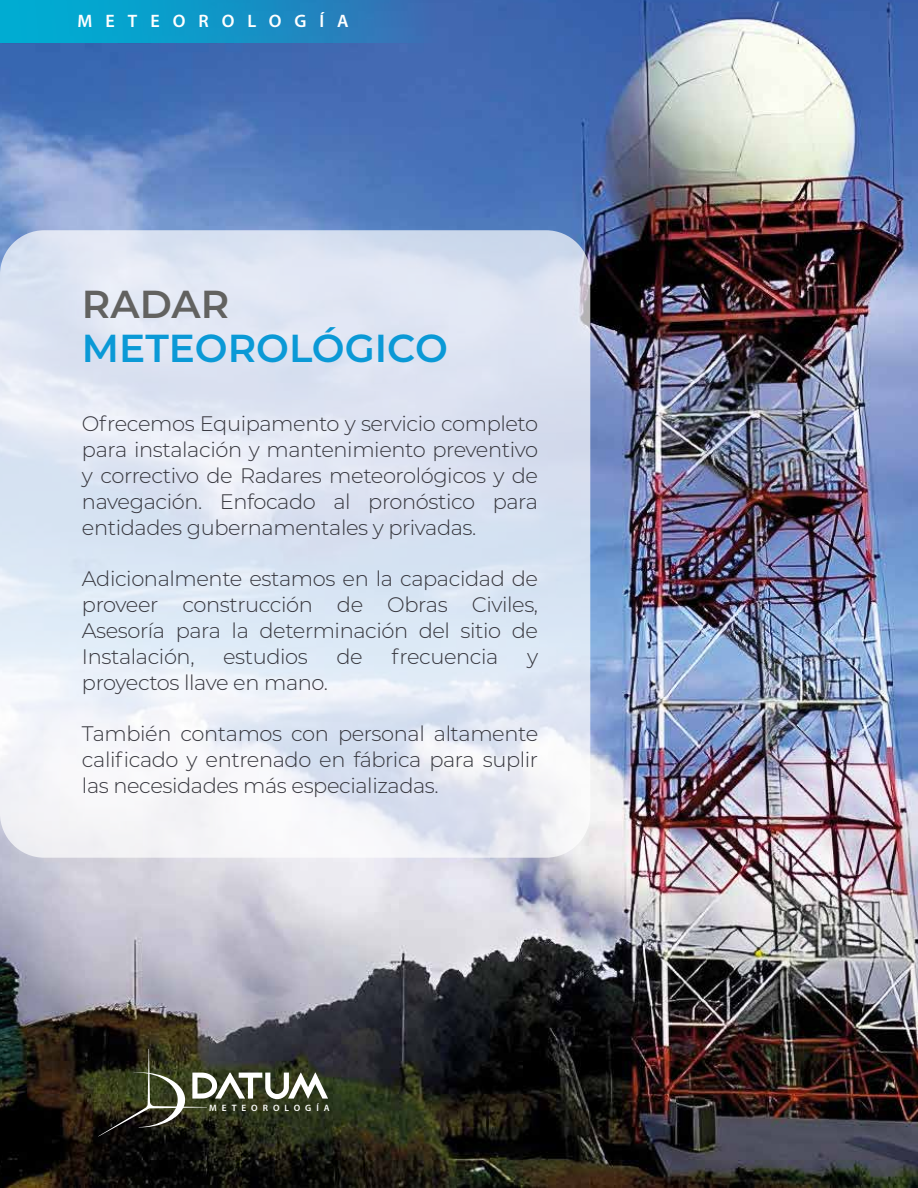
<style>
.page{position:relative;width:918px;height:1188px;background:#fff}
.page>*{position:absolute;margin:0;border:0;box-sizing:border-box;transform-origin:0 0}
.t1{font:600 39px "Montserrat";color:#0a99d6}
.t2{font:600 39px "Montserrat";color:#626260}
.t3{font:300 21px/25.8px "Montserrat";letter-spacing:-.02em;color:#36363d;text-align:justify}
.t4{font:600 18px "Myriad Pro";letter-spacing:.72em;color:#fff}
.t5{font:600 9.3px "Myriad Pro";letter-spacing:.54em;color:#fff}
</style>
<div class="page">
<img style="left:0;top:0;width:918px;height:1188px">
<svg style="left:0;top:230px;width:590px;height:628px;fill:#dee7f4"></svg>
<svg style="left:98px;top:1049px;width:230px;height:87px;background:#444736"></svg>
<div style="left:0;top:0;width:451px;height:42px;background:linear-gradient(to right,#00b5d7,#3a6db3)"></div>
<p class="t4" style="left:78px;top:10px;width:273px">METEOROLOGÍA</p>
<h1 class="t2" style="left:82px;top:277px;width:149px">RADAR</h1>
<h1 class="t1" style="left:82px;top:320px;width:367px">METEOROLÓGICO</h1>
<p class="t3" style="left:82px;top:410px;width:458px">Ofrecemos Equipamento y servicio completo para instalación y mantenimiento preventivo y correctivo de Radares meteorológicos y de navegación. Enfocado al pronóstico para entidades gubernamentales y privadas.</p>
<p class="t3" style="left:82px;top:565px;width:458px">Adicionalmente estamos en la capacidad de proveer construcción de Obras Civiles, Asesoría para la determinación del sitio de Instalación,</p>
<p class="t3" style="left:223px;top:643px;width:86px">estudios</p>
<p class="t3" style="left:337px;top:643px;width:28px">de</p>
<p class="t3" style="left:391px;top:643px;width:109px">frecuencia</p>
<p class="t3" style="left:527px;top:643px;width:13px">y</p>
<p class="t3" style="left:82px;top:668px;width:248px">proyectos llave en mano.</p>
<p class="t3" style="left:82px;top:720px;width:458px">También contamos con personal altamente calificado y entrenado en fábrica para suplir las necesidades más especializadas.</p>
<p class="t5" style="left:209px;top:1102px;width:122px">METEOROLOGÍA</p>
</div>
